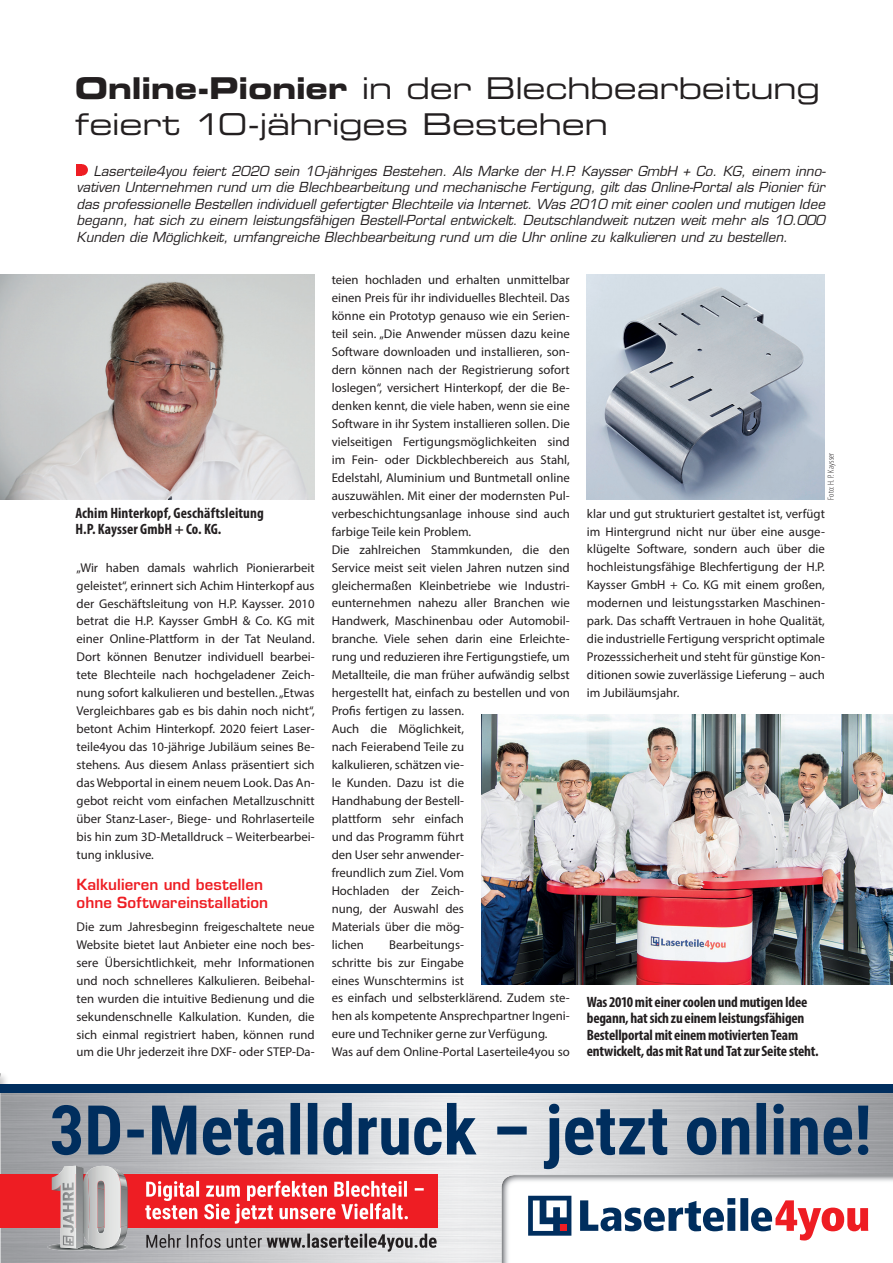
<style>
.page{position:relative;width:893px;height:1263px;background:#fff}
.page>*{position:absolute;margin:0;border:0;box-sizing:border-box;transform-origin:0 0}
.t1{font:30px/36px "Eurostile LT Std Ex 2";letter-spacing:-.015em;color:#231f20}
.t2{font:700 condensed 15px/16.5px "Myriad Pro";letter-spacing:-.01em;color:#231f20}
.t3{font:600 15px/18px "Eurostile LT Std";letter-spacing:.005em;color:#ee1d23}
.t4{font:italic 13.5px/16.5px "Eurostile LT Std";color:#231f20;text-align:justify}
.t5{font:12.75px/18px "Myriad Pro";color:#231f20;text-align:justify}
.t6{font:300 condensed 9px "Myriad Pro";letter-spacing:.02em;color:#231f20}
.s1{font-family:"Eurostile LT Std Bold Ex 2"}
</style>
<div class="page">
<div style="left:0;top:1054px;width:10px;height:167px;background:#231f20;opacity:.25"></div>
<img style="left:1px;top:1093px;width:892px;height:170px">
<div style="left:1px;top:1085px;width:892px;height:8px;background:#002e5e"></div>
<div style="left:1px;top:1174px;width:437px;height:54px;background:#ee1d23"></div>
<img style="left:87px;top:1248px;width:31px;height:3px">
<img style="left:48px;top:1244px;width:35px;height:7px">
<img style="left:80px;top:1248px;width:15px;height:2px">
<svg style="left:52px;top:1169px;width:76px;height:79px;background:#bcaeaf"></svg>
<svg style="left:146px;top:1233px;width:291px;height:19px;background:#a0a0a2"></svg>
<svg style="left:145px;top:1181px;width:279px;height:42px"></svg>
<svg style="left:528px;top:1196px;width:43px;height:40px"></svg>
<div style="left:560px;top:1224px;width:7px;height:7px;background:#ee1d23"></div>
<svg style="left:580px;top:1198px;width:288px;height:42px"></svg>
<svg style="left:52px;top:1103px;width:816px;height:66px;background:#8898a9"></svg>
<svg style="left:0;top:1056px;width:2px;height:155px"></svg>
<div style="left:77px;top:164px;width:5px;height:12px;background:#ee1d23"></div>
<div style="left:77px;top:164px;width:11px;height:12px;background:#ee1d23;border-radius:50%"></div>
<img style="left:0;top:275px;width:315px;height:225px">
<img style="left:481px;top:715px;width:412px;height:269px">
<img style="left:587px;top:274px;width:238px;height:226px">
<h1 class="t1" style="left:75px;top:69px;width:747px"><span class="s1">Online-Pionier</span> in der Blechbearbeitung feiert 10-jähriges Bestehen</h1>
<p class="t4" style="left:77px;top:163px;width:751px;text-indent:17px">Laserteile4you feiert 2020 sein 10-jähriges Bestehen. Als Marke der H.P. Kaysser GmbH + Co. KG, einem inno&shy;vativen Unternehmen rund um die Blechbearbeitung und mechanische Fertigung, gilt das Online-Portal als Pionier für das professionelle Bestellen individuell gefertigter Blechteile via Internet. Was 2010 mit einer coolen und mutigen Idee begann, hat sich zu einem leistungsfähigen Bestell-Portal entwickelt. Deutschlandweit nutzen weit mehr als 10.000<br>Kunden die Möglichkeit, umfangreiche Blechbearbeitung rund um die Uhr online zu kalkulieren und zu bestellen.</p>
<p class="t2" style="left:75px;top:504px;width:190px">Achim Hinterkopf, Geschäftsleitung<br>H.P. Kaysser GmbH + Co. KG.</p>
<p class="t5" style="left:77px;top:558px;width:240px">„Wir haben damals wahrlich Pionierarbeit geleistet“, erinnert sich Achim Hinterkopf aus der Geschäftsleitung von H.P. Kaysser. 2010 betrat die H.P. Kaysser GmbH &amp; Co. KG mit einer Online-Plattform in der Tat Neuland.<br>Dort können Benutzer individuell bearbei&shy;tete Blechteile nach hochgeladener Zeich&shy;nung sofort kalkulieren und bestellen. „Etwas Vergleichbares gab es bis dahin noch nicht“, betont Achim Hinterkopf. 2020 feiert Laser&shy;teile4you das 10-jährige Jubiläum seines Be&shy;stehens. Aus diesem Anlass präsentiert sich das Webportal in einem neuem Look. Das An&shy;gebot reicht vom einfachen Metallzuschnitt über Stanz-Laser-, Biege- und Rohrlaserteile bis hin zum 3D-Metalldruck – Weiterbearbei&shy;tung inklusive.</p>
<p class="t3" style="left:77px;top:875px;width:193px">Kalkulieren und bestellen ohne Softwareinstallation</p>
<p class="t5" style="left:77px;top:917px;width:240px">Die zum Jahresbeginn freigeschaltete neue Website bietet laut Anbieter eine noch bes&shy;sere Übersichtlichkeit, mehr Informationen und noch schnelleres Kalkulieren. Beibehal&shy;ten wurden die intuitive Bedienung und die sekundenschnelle Kalkulation. Kunden, die sich einmal registriert haben, können rund um die Uhr jederzeit ihre DXF- oder STEP-Da-</p>
<p class="t5" style="left:332px;top:271px;width:240px;text-align:left">teien hochladen und erhalten unmittelbar einen Preis für ihr individuelles Blechteil. Das könne ein Prototyp genauso wie ein Serien&shy;teil sein. „Die Anwender müssen dazu keine Software downloaden und installieren, son&shy;dern können nach der Registrierung sofort loslegen“, versichert Hinterkopf, der die Be&shy;denken kennt, die viele haben, wenn sie eine Software in ihr System installieren sollen. Die vielseitigen Fertigungsmöglichkeiten sind im Fein- oder Dickblechbereich aus Stahl, Edelstahl, Aluminium und Buntmetall online auszuwählen. Mit einer der modernsten Pul&shy;verbeschichtungsanlage inhouse sind auch farbige Teile kein Problem.<br>Die zahlreichen Stammkunden, die den Service meist seit vielen Jahren nutzen sind gleichermaßen Kleinbetriebe wie Industri&shy;eunternehmen nahezu aller Branchen wie Handwerk, Maschinenbau oder Automobil&shy;branche. Viele sehen darin eine Erleichte&shy;rung und reduzieren ihre Fertigungstiefe, um Metallteile, die man früher aufwändig selbst hergestellt hat, einfach zu bestellen und von Profis fertigen zu lassen.<br>Auch die Möglichkeit,<br>nach Feierabend Teile zu<br>kalkulieren, schätzen vie-<br>le Kunden. Dazu ist die<br>Handhabung der Bestell-<br>plattform sehr einfach<br>und das Programm führt<br>den User sehr anwender-<br>freundlich zum Ziel. Vom<br>Hochladen der Zeich-<br>nung, der Auswahl des<br>Materials über die mög-<br>lichen</p>
<p class="t5" style="left:332px;top:935px;width:240px;text-align:left;text-indent:58px">Bearbeitungs-<br>schritte bis zur Eingabe<br>eines Wunschtermins ist<br>es einfach und selbsterklärend. Zudem ste&shy;hen als kompetente Ansprechpartner Ingeni&shy;eure und Techniker gerne zur Verfügung.<br>Was auf dem Online-Portal Laserteile4you so</p>
<p class="t6" style="left:825px;top:500px;width:49px;rotate:-90deg">Foto: H. P. Kaysser</p>
<p class="t5" style="left:587px;top:504px;width:240px">klar und gut strukturiert gestaltet ist, verfügt im Hintergrund nicht nur über eine ausge&shy;klügelte Software, sondern auch über die hochleistungsfähige Blechfertigung der H.P.<br>Kaysser GmbH + Co. KG mit einem großen, modernen und leistungsstarken Maschinen&shy;park. Das schafft Vertrauen in hohe Qualität, die industrielle Fertigung verspricht optimale Prozesssicherheit und steht für günstige Kon&shy;ditionen sowie zuverlässige Lieferung – auch im Jubiläumsjahr.</p>
<p class="t2" style="left:587px;top:993px;width:233px">Was 2010 mit einer coolen und mutigen Idee begann, hat sich zu einem leistungsfähigen Bestellportal mit einem motivierten Team entwickelt, das mit Rat und Tat zur Seite steht.</p>
</div>
